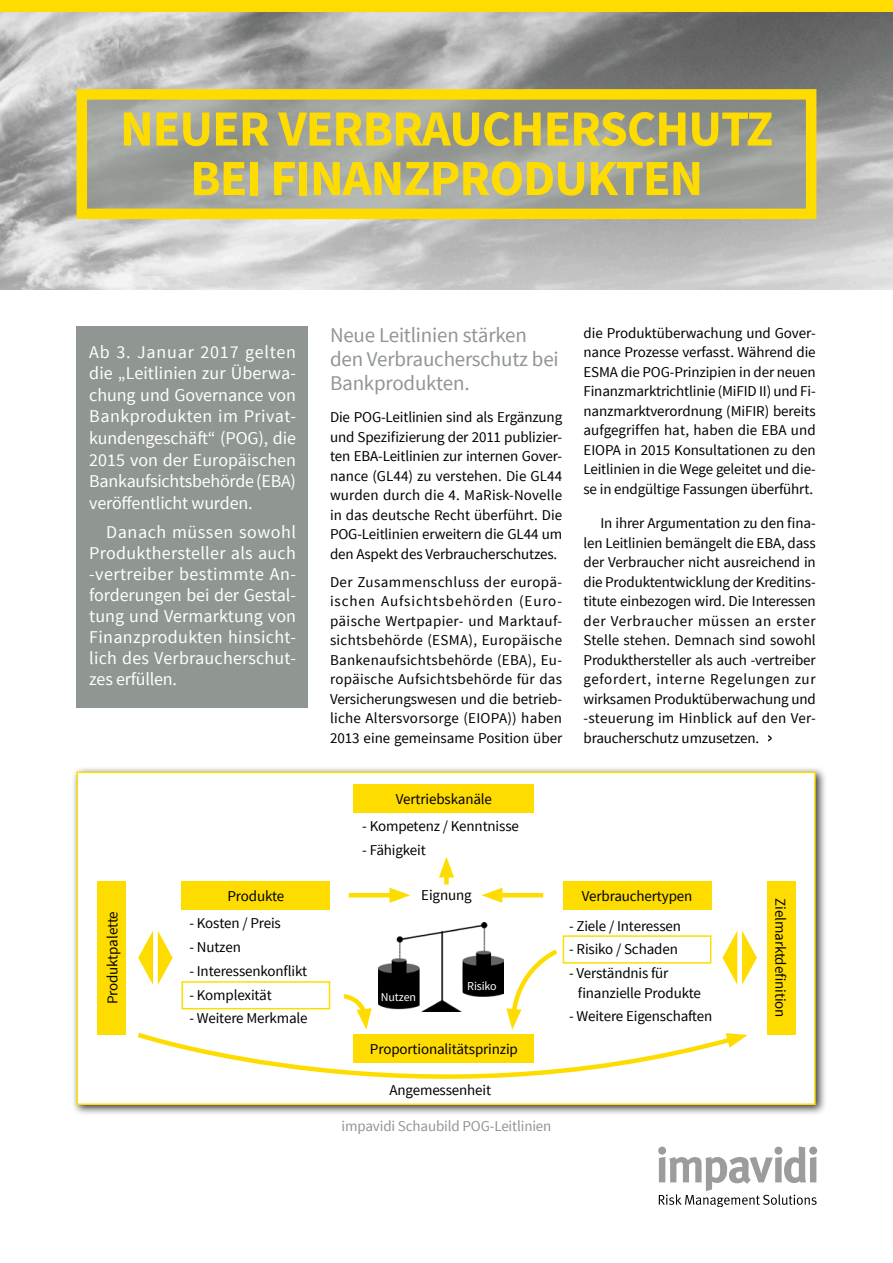
<style>
.page{position:relative;width:893px;height:1263px;background:#fff}
.page>*{position:absolute;margin:0;border:0;box-sizing:border-box;transform-origin:0 0}
.t1{font:700 50.7px/49.5px "Source Sans Pro";letter-spacing:-.02em;color:#ffdc00;text-align:center}
.t2{font:21px/24px "Source Sans Pro";letter-spacing:-.01em;color:#909691}
.t3{font:18px/21.6px "Source Sans Pro";letter-spacing:-.01em;color:#fff;text-align:justify}
.t4{font:15px/19.5px "Source Sans Pro";letter-spacing:-.01em;color:#000;text-align:justify}
.t5{font:15px "Source Sans Pro";letter-spacing:-.01em;color:#909691}
.t6{font:12px "Source Sans Pro";letter-spacing:-.01em;color:#fff}
</style>
<div class="page">
<div style="left:0;top:0;width:893px;height:13px;background:#ffdc00"></div>
<svg style="left:658px;top:1146px;width:159px;height:60px"></svg>
<img style="left:0;top:13px;width:893px;height:276px">
<div style="left:76px;top:326px;width:231px;height:382px;background:#909691"></div>
<svg style="left:88px;top:100px;width:717px;height:108px;background:#9da19e"></svg>
<div style="left:77px;top:89px;width:739px;height:130px;border:10px solid #ffdc00"></div>
<svg style="left:768px;top:735px;width:4px;height:7px"></svg>
<div style="left:71px;top:766px;width:756px;height:350px;background:#000;opacity:.75"></div>
<div style="left:77px;top:772px;width:739px;height:333px;background:#fff;border:2px solid #ffdc00"></div>
<div style="left:98px;top:881px;width:28px;height:153px;background:#ffdc00"></div>
<div style="left:767px;top:881px;width:28px;height:153px;background:#ffdc00"></div>
<div style="left:182px;top:881px;width:148px;height:28px;background:#ffdc00"></div>
<div style="left:563px;top:881px;width:148px;height:28px;background:#ffdc00"></div>
<svg style="left:134px;top:1032px;width:607px;height:84px"></svg>
<svg style="left:726px;top:1033px;width:22px;height:15px"></svg>
<div style="left:354px;top:784px;width:180px;height:29px;background:#ffdc00"></div>
<hr style="left:349px;top:893px;width:49px;height:4px;background:#ffdc00">
<svg style="left:389px;top:888px;width:21px;height:15px"></svg>
<hr style="left:494px;top:893px;width:49px;height:4px;background:#ffdc00">
<svg style="left:481px;top:888px;width:21px;height:15px"></svg>
<div style="left:444px;top:869px;width:5px;height:15px;background:#ffdc00"></div>
<svg style="left:439px;top:857px;width:15px;height:20px"></svg>
<div style="left:182px;top:981px;width:148px;height:28px;border:2px solid #ffdc00"></div>
<div style="left:563px;top:935px;width:148px;height:28px;border:2px solid #ffdc00"></div>
<svg style="left:343px;top:994px;width:29px;height:36px"></svg>
<svg style="left:506px;top:949px;width:51px;height:81px"></svg>
<svg style="left:138px;top:930px;width:35px;height:55px"></svg>
<svg style="left:722px;top:930px;width:35px;height:55px"></svg>
<img style="left:378px;top:922px;width:125px;height:89px">
<h1 class="t1" style="left:120px;top:106px;width:655px">NEUER VERBRAUCHERSCHUTZ<br>BEI FINANZPRODUKTEN</h1>
<p class="t3" style="left:89px;top:341px;width:208px">Ab 3. Januar 2017 gelten die „Leitlinien zur Überwa&shy;chung und Governance von Bankprodukten im Privat&shy;kundengeschäft“ (POG), die 2015 von der Europäischen Bankaufsichtsbehörde (EBA) veröffentlicht wurden.</p>
<p class="t3" style="left:89px;top:522px;width:208px;line-height:21px;text-indent:17px">Danach müssen sowohl Produkthersteller als auch -vertreiber bestimmte An&shy;forderungen bei der Gestal&shy;tung und Vermarktung von Finanzprodukten hinsicht&shy;lich des Verbraucherschut&shy;zes erfüllen.</p>
<h2 class="t2" style="left:330px;top:323px;width:230px">Neue Leitlinien stärken den Verbraucherschutz bei<br>Bankprodukten.</h2>
<p class="t4" style="left:330px;top:408px;width:234px">Die POG-Leitlinien sind als Ergänzung und Spezifizierung der 2011 publizier&shy;ten EBA-Leitlinien zur internen Gover&shy;nance (GL44) zu verstehen. Die GL44 wurden durch die 4. MaRisk-Novelle in das deutsche Recht überführt. Die POG-Leitlinien erweitern die GL44 um den Aspekt des Verbraucherschutzes.</p>
<p class="t4" style="left:330px;top:572px;width:234px">Der Zusammenschluss der europä&shy;ischen Aufsichtsbehörden (Euro&shy;päische Wertpapier- und Marktauf&shy;sichtsbehörde (ESMA), Europäische Bankenaufsichtsbehörde (EBA), Eu&shy;ropäische Aufsichtsbehörde für das Versicherungswesen und die betrieb&shy;liche Altersvorsorge (EIOPA)) haben 2013 eine gemeinsame Position über</p>
<p class="t4" style="left:396px;top:790px;width:98px">Vertriebskanäle</p>
<p class="t4" style="left:362px;top:816px;width:158px">- Kompetenz / Kenntnisse</p>
<p class="t4" style="left:362px;top:840px;width:65px">- Fähigkeit</p>
<p class="t4" style="left:583px;top:323px;width:234px">die Produktüberwachung und Gover&shy;nance Prozesse verfasst. Während die ESMA die POG-Prinzipien in der neuen Finanzmarktrichtlinie (MiFID II) und Fi&shy;nanzmarktverordnung (MiFIR) bereits aufgegriffen hat, haben die EBA und EIOPA in 2015 Konsultationen zu den Leitlinien in die Wege geleitet und die&shy;se in endgültige Fassungen überführt.</p>
<p class="t4" style="left:583px;top:514px;width:234px;text-indent:17px">In ihrer Argumentation zu den fina&shy;len Leitlinien bemängelt die EBA, dass der Verbraucher nicht ausreichend in die Produktentwicklung der Kreditins&shy;titute einbezogen wird. Die Interessen der Verbraucher müssen an erster Stelle stehen. Demnach sind sowohl Produkthersteller als auch -vertreiber gefordert, interne Regelungen zur wirksamen Produktüberwachung und -steuerung im Hinblick auf den Ver&shy;braucherschutz umzusetzen.</p>
<p class="t4" style="left:103px;top:1004px;width:94px;rotate:-90deg">Produktpalette</p>
<p class="t4" style="left:421px;top:885px;width:52px">Eignung</p>
<p class="t4" style="left:227px;top:886px;width:58px">Produkte</p>
<p class="t4" style="left:582px;top:886px;width:112px">Verbrauchertypen</p>
<p class="t4" style="left:189px;top:914px;width:93px">- Kosten / Preis</p>
<p class="t4" style="left:189px;top:938px;width:53px">- Nutzen</p>
<p class="t4" style="left:189px;top:961px;width:119px">- Interessenkonflikt</p>
<p class="t4" style="left:189px;top:985px;width:84px">- Komplexität</p>
<p class="t4" style="left:189px;top:1009px;width:120px">- Weitere Merkmale</p>
<p class="t6" style="left:381px;top:989px;width:37px">Nutzen</p>
<p class="t6" style="left:467px;top:979px;width:31px">Risiko</p>
<p class="t4" style="left:370px;top:1040px;width:149px">Proportionalitätsprinzip</p>
<p class="t4" style="left:389px;top:1080px;width:103px">Angemessenheit</p>
<p class="t5" style="left:342px;top:1117px;width:211px">impavidi Schaubild POG-Leitlinien</p>
<p class="t4" style="left:569px;top:916px;width:113px">- Ziele / Interessen</p>
<p class="t4" style="left:569px;top:940px;width:110px">- Risiko / Schaden</p>
<p class="t4" style="left:578px;top:964px;width:125px;text-indent:-9px">- Verständnis für finanzielle Produkte</p>
<p class="t4" style="left:569px;top:1007px;width:145px">- Weitere Eigenschaften</p>
<p class="t4" style="left:790px;top:898px;width:121px;rotate:90deg">Zielmarktdefinition</p>
</div>
